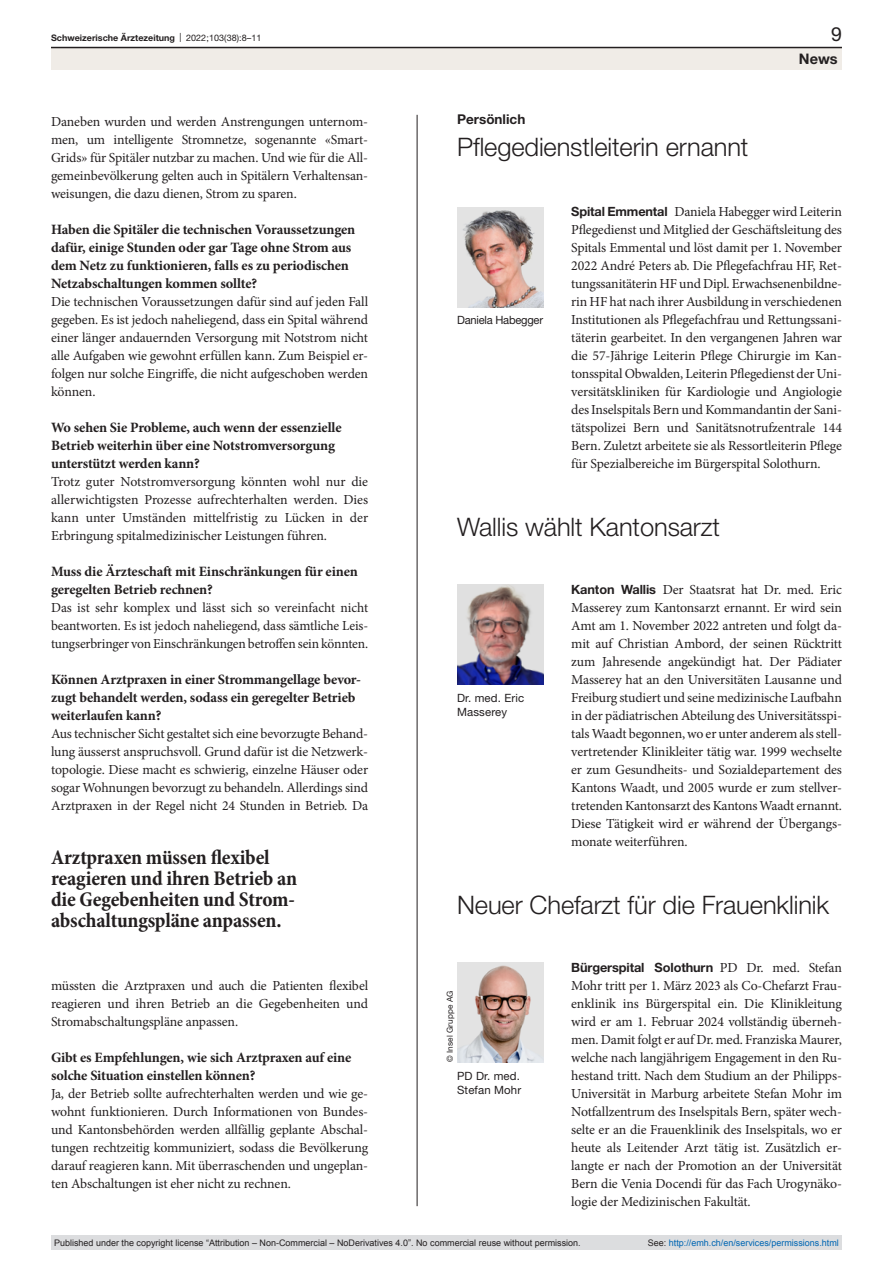
<style>
.page{position:relative;width:893px;height:1263px;background:#fff}
.page>*{position:absolute;margin:0;border:0;box-sizing:border-box;transform-origin:0 0}
.article-title-L17{font:300 25.5px "Helvetica Neue LT Pro";letter-spacing:-.005em;color:#231f20}
.quote{font:700 condensed 21px/21px "Minion Pro";letter-spacing:-.01em;color:#231f20}
.t1{font:19.5px "Helvetica Neue LT Pro";color:#231f20}
.t2{font:700 14.55px "Helvetica Neue LT Pro";color:#231f20}
.interview-question{font:700 14.25px/18px "Minion Pro";letter-spacing:-.01em;color:#231f20}
.paragraph{font:13.8px/18px "Minion Pro";letter-spacing:-.01em;color:#231f20;text-align:justify}
.interview-answer{font:13.8px/18px "Minion Pro";letter-spacing:-.01em;color:#231f20;text-align:justify}
.pre-heading{font:700 13.5px "Helvetica Neue LT Pro";color:#231f20}
.paragraph-2{font:700 12.75px "Helvetica Neue LT Pro";letter-spacing:-.01em;color:#231f20}
.figure-caption{font:11.4px/14.2px "Helvetica Neue LT Pro";letter-spacing:.01em;color:#231f20}
.figure-caption-2{font:11.4px "Helvetica Neue LT Pro";letter-spacing:-.02em;color:#231f20}
.t3{font:9px "Arial";color:#231f20}
.t4{font:9px "Arial";color:#0066b3}
.t5{font:700 9px "Helvetica Neue LT Pro";color:#231f20}
.figure-caption-3{font:8.25px "Helvetica Neue LT Pro";letter-spacing:.01em;color:#231f20}
.s1{font-weight:400}
.s2{font-family:"Helvetica Neue LT Pro";font-weight:700;font-size:12.75px}
.s3{font-family:"Minion Pro";font-weight:400;font-size:13.8px}
.s4{color:#231f20}
</style>
<div class="page">
<hr style="left:417px;top:115px;width:1px;height:1091px;background:#231f20">
<img style="left:457px;top:207px;width:87px;height:100px">
<img style="left:457px;top:962px;width:87px;height:100px">
<img style="left:457px;top:584px;width:87px;height:100px">
<div style="left:51px;top:48px;width:791px;height:22px;background:#f0ece7"></div>
<hr style="left:51px;top:47px;width:791px;height:1px;background:#231f20">
<div style="left:51px;top:1235px;width:791px;height:15px;background:#dcdddf"></div>
<p class="t5" style="left:51px;top:32px;width:212px">Schweizerische Ärztezeitung <span class="s1">| 2022;103(38):8–11</span></p>
<h3 class="t1" style="left:831px;top:22px;width:12px">9</h3>
<p class="interview-answer" style="left:51px;top:113px;width:319px">Daneben wurden und werden Anstrengungen unternom&shy;men, um intelligente Stromnetze, sogenannte «Smart-Grids» für Spitäler nutzbar zu machen. Und wie für die All&shy;gemeinbevölkerung gelten auch in Spitälern Verhaltensan&shy;weisungen, die dazu dienen, Strom zu sparen.</p>
<p class="interview-question" style="left:51px;top:220px;width:306px">Haben die Spitäler die technischen Voraussetzungen dafür, einige Stunden oder gar Tage ohne Strom aus dem Netz zu funktionieren, falls es zu periodischen Netzabschaltungen kommen sollte?</p>
<p class="interview-answer" style="left:51px;top:293px;width:319px">Die technischen Voraussetzungen dafür sind auf jeden Fall gegeben. Es ist jedoch naheliegend, dass ein Spital während einer länger andauernden Versorgung mit Notstrom nicht alle Aufgaben wie gewohnt erfüllen kann. Zum Beispiel er&shy;folgen nur solche Eingriffe, die nicht aufgeschoben werden können.</p>
<p class="interview-question" style="left:51px;top:418px;width:292px">Wo sehen Sie Probleme, auch wenn der essenzielle<br>Betrieb weiterhin über eine Notstromversorgung unterstützt werden kann?</p>
<p class="interview-answer" style="left:51px;top:473px;width:319px">Trotz guter Notstromversorgung könnten wohl nur die allerwichtigsten Prozesse aufrechterhalten werden. Dies kann unter Umständen mittelfristig zu Lücken in der Erbringung spitalmedizinischer Leistungen führen.</p>
<p class="interview-question" style="left:51px;top:562px;width:308px">Muss die Ärzteschaft mit Einschränkungen für einen geregelten Betrieb rechnen?</p>
<p class="interview-answer" style="left:51px;top:599px;width:319px">Das ist sehr komplex und lässt sich so vereinfacht nicht beantworten. Es ist jedoch naheliegend, dass sämtliche Leis&shy;tungserbringer von Einschränkungen betroffen sein könnten.</p>
<p class="interview-question" style="left:51px;top:670px;width:312px">Können Arztpraxen in einer Strommangellage bevor&shy;zugt behandelt werden, sodass ein geregelter Betrieb weiterlaufen kann?</p>
<p class="interview-answer" style="left:51px;top:725px;width:319px">Aus technischer Sicht gestaltet sich eine bevorzugte Behand&shy;lung äusserst anspruchsvoll. Grund dafür ist die Netzwerk&shy;topologie. Diese macht es schwierig, einzelne Häuser oder sogar Wohnungen bevorzugt zu behandeln. Allerdings sind Arztpraxen in der Regel nicht 24 Stunden in Betrieb. Da</p>
<p class="quote" style="left:51px;top:848px;width:248px">Arztpraxen müssen flexibel reagieren und ihren Betrieb an die Gegebenheiten und Strom&shy;abschaltungspläne anpassen.</p>
<p class="interview-answer" style="left:51px;top:977px;width:319px">müssten die Arztpraxen und auch die Patienten flexibel reagieren und ihren Betrieb an die Gegebenheiten und Stromabschaltungspläne anpassen.</p>
<p class="interview-question" style="left:51px;top:1048px;width:302px">Gibt es Empfehlungen, wie sich Arztpraxen auf eine solche Situation einstellen können?</p>
<p class="interview-answer" style="left:51px;top:1085px;width:319px">Ja, der Betrieb sollte aufrechterhalten werden und wie ge&shy;wohnt funktionieren. Durch Informationen von Bundes&shy;und Kantonsbehörden werden allfällig geplante Abschal&shy;tungen rechtzeitig kommuniziert, sodass die Bevölkerung darauf reagieren kann. Mit überraschenden und ungeplan&shy;ten Abschaltungen ist eher nicht zu rechnen.</p>
<p class="pre-heading" style="left:457px;top:111px;width:70px">Persönlich</p>
<p class="article-title-L17" style="left:457px;top:132px;width:293px">Pflegedienstleiterin ernannt</p>
<p class="t2" style="left:799px;top:49px;width:40px">News</p>
<p class="figure-caption-2" style="left:457px;top:313px;width:88px">Daniela Habegger</p>
<p class="paragraph" style="left:571px;top:203px;width:272px"><span class="s2">Spital Emmental</span> Daniela Habegger wird Leiterin Pflegedienst und Mitglied der Geschäftsleitung des Spitals Emmental und löst damit per 1. November 2022 André Peters ab. Die Pflegefachfrau HF, Ret&shy;tungssanitäterin HF und Dipl. Erwachsenenbildne&shy;rin HF hat nach ihrer Ausbildung in verschiedenen Institutionen als Pflegefachfrau und Rettungssani&shy;täterin gearbeitet. In den vergangenen Jahren war die 57-Jährige Leiterin Pflege Chirurgie im Kan&shy;tonsspital Obwalden, Leiterin Pflegedienst der Uni&shy;versitätskliniken für Kardiologie und Angiologie des Inselspitals Bern und Kommandantin der Sani&shy;tätspolizei Bern und Sanitätsnotrufzentrale 144<br>Bern. Zuletzt arbeitete sie als Ressortleiterin Pflege für Spezialbereiche im Bürgerspital Solothurn.</p>
<p class="article-title-L17" style="left:457px;top:511px;width:264px">Wallis wählt Kantonsarzt</p>
<p class="figure-caption" style="left:457px;top:691px;width:69px">Dr. med. Eric<br>Masserey</p>
<p class="paragraph" style="left:571px;top:581px;width:272px"><span class="s2">Kanton Wallis</span> Der Staatsrat hat Dr. med. Eric Masserey zum Kantonsarzt ernannt. Er wird sein Amt am 1. November 2022 antreten und folgt da&shy;mit auf Christian Ambord, der seinen Rücktritt zum Jahresende angekündigt hat. Der Pädiater Masserey hat an den Universitäten Lausanne und Freiburg studiert und seine medizinische Laufbahn in der pädiatrischen Abteilung des Universitätsspi&shy;tals Waadt begonnen, wo er unter anderem als stell&shy;vertretender Klinikleiter tätig war. 1999 wechselte er zum Gesundheits- und Sozialdepartement des Kantons Waadt, und 2005 wurde er zum stellver&shy;tretenden Kantonsarzt des Kantons Waadt ernannt.<br>Diese Tätigkeit wird er während der Übergangs&shy;monate weiterführen.</p>
<p class="article-title-L17" style="left:457px;top:889px;width:374px">Neuer Chefarzt für die Frauenklinik</p>
<p class="figure-caption-3" style="left:445px;top:1062px;width:73px;rotate:-90deg">© Insel Gruppe AG</p>
<p class="figure-caption" style="left:457px;top:1069px;width:66px">PD Dr. med.<br>Stefan Mohr</p>
<p class="paragraph-2" style="left:571px;top:959px;width:272px">Bürgerspital Solothurn <span class="s3">PD Dr. med. Stefan</span></p>
<p class="paragraph" style="left:571px;top:977px;width:272px">Mohr tritt per 1. März 2023 als Co-Chefarzt Frau&shy;enklinik ins Bürgerspital ein. Die Klinikleitung wird er am 1. Februar 2024 vollständig überneh&shy;men. Damit folgt er auf Dr. med. Franziska Maurer, welche nach langjährigem Engagement in den Ru&shy;hestand tritt. Nach dem Studium an der Philipps-Universität in Marburg arbeitete Stefan Mohr im Notfallzentrum des Inselspitals Bern, später wech&shy;selte er an die Frauenklinik des Inselspitals, wo er heute als Leitender Arzt tätig ist. Zusätzlich er&shy;langte er nach der Promotion an der Universität Bern die Venia Docendi für das Fach Urogynäko&shy;logie der Medizinischen Fakultät.</p>
<p class="t3" style="left:54px;top:1237px;width:528px">Published under the copyright license “Attribution – Non-Commercial – NoDerivatives 4.0”. No commercial reuse without permission.</p>
<p class="t4" style="left:648px;top:1237px;width:193px"><span class="s4">See:</span> http://emh.ch/en/services/permissions.html</p>
</div>
